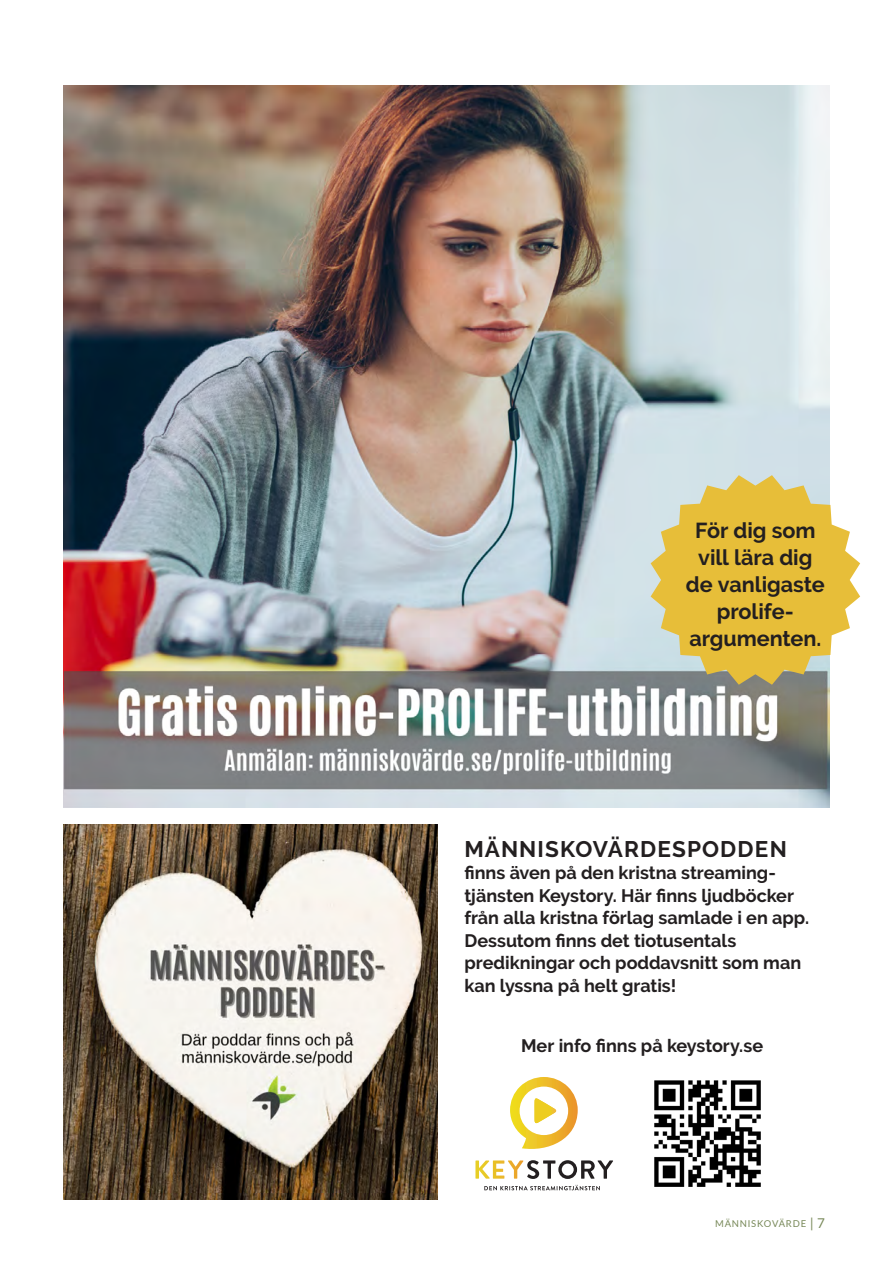
<style>
.page{position:relative;width:893px;height:1263px;background:#fff}
.page>*{position:absolute;margin:0;border:0;box-sizing:border-box;transform-origin:0 0}
._03_Ingress{font:700 22.5px "Raleway";letter-spacing:.05em;color:#231f20}
._05_Citat{font:700 21.6px/27px "Raleway";letter-spacing:-.005em;color:#231f20;text-align:center}
._03_Ingress-2{font:700 18px/22.5px "Raleway";color:#231f20}
.t1{font:9.45px "Lato";letter-spacing:.08em;color:#788959}
.s1{font-size:13.5px}
</style>
<div class="page">
<img style="left:64px;top:825px;width:374px;height:374px">
<svg style="left:475px;top:1160px;width:138px;height:19px"></svg>
<svg style="left:510px;top:1077px;width:68px;height:72px"></svg>
<svg style="left:484px;top:1185px;width:116px;height:5px"></svg>
<img style="left:654px;top:1080px;width:107px;height:107px">
<img style="left:64px;top:85px;width:765px;height:723px">
<svg style="left:651px;top:475px;width:209px;height:210px;background:#e0c668"></svg>
<p class="_05_Citat" style="left:686px;top:517px;width:140px">För dig som vill lära dig de vanligaste prolife&shy;argumenten.</p>
<p class="_03_Ingress" style="left:465px;top:836px;width:324px">MÄNNISKOVÄRDESPODDEN</p>
<p class="_03_Ingress-2" style="left:465px;top:862px;width:346px">finns även på den kristna streaming&shy;tjänsten Keystory. Här finns ljudböcker från alla kristna förlag samlade i en app.<br>Dessutom finns det tiotusentals predikningar och poddavsnitt som man kan lyssna på helt gratis!</p>
<p class="_03_Ingress-2" style="left:521px;top:1034px;width:244px">Mer info finns på keystory.se</p>
<p class="t1" style="left:715px;top:1216px;width:111px">MÄNNISKOVÄRDE <span class="s1">| 7</span></p>
</div>
